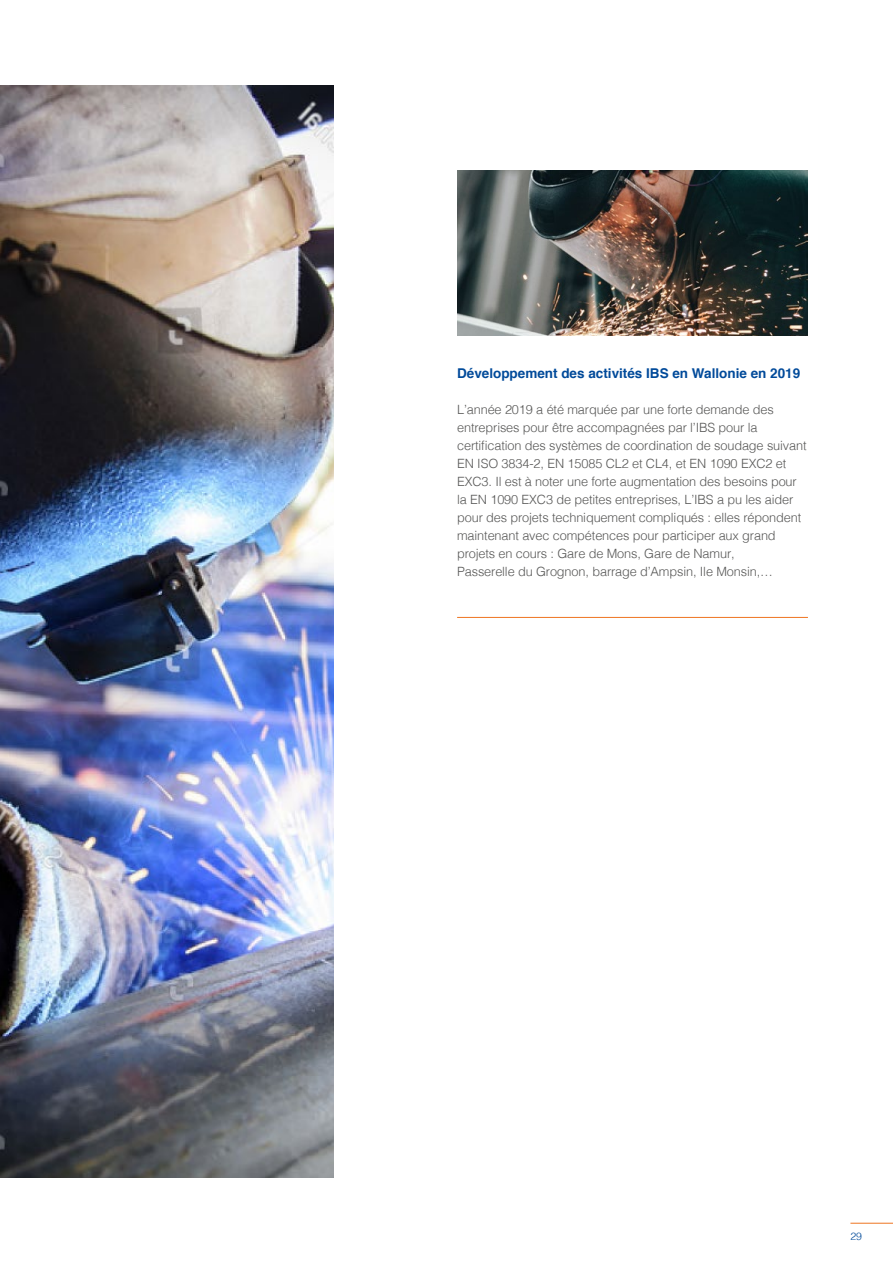
<style>
.page{position:relative;width:893px;height:1263px;background:#fff}
.page>*{position:absolute;margin:0;border:0;box-sizing:border-box;transform-origin:0 0}
.t1{font:700 13.5px "Helvetica";color:#004a9a}
.t2{font:300 12.75px/18px "Helvetica";letter-spacing:-.01em;color:#575756}
.t3{font:300 10.5px "Helvetica";color:#004a9a}
</style>
<div class="page">
<hr style="left:850px;top:1223px;width:43px;height:1px;background:#ee7521">
<hr style="left:457px;top:617px;width:351px;height:1px;background:#ee7521">
<img style="left:457px;top:170px;width:351px;height:166px">
<img style="left:0;top:85px;width:333px;height:1093px">
<p class="t1" style="left:457px;top:362px;width:345px">Développement des activités IBS en Wallonie en 2019</p>
<p class="t2" style="left:457px;top:400px;width:351px">L’année 2019 a été marquée par une forte demande des entreprises pour être accompagnées par l’IBS pour la certification des systèmes de coordination de soudage suivant EN ISO 3834-2, EN 15085 CL2 et CL4, et EN 1090 EXC2 et EXC3. Il est à noter une forte augmentation des besoins pour la EN 1090 EXC3 de petites entreprises, L’IBS a pu les aider pour des projets techniquement compliqués : elles répondent maintenant avec compétences pour participer aux grand projets en cours : Gare de Mons, Gare de Namur,<br>Passerelle du Grognon, barrage d’Ampsin, Ile Monsin,…</p>
<p class="t3" style="left:850px;top:1227px;width:13px">29</p>
</div>
